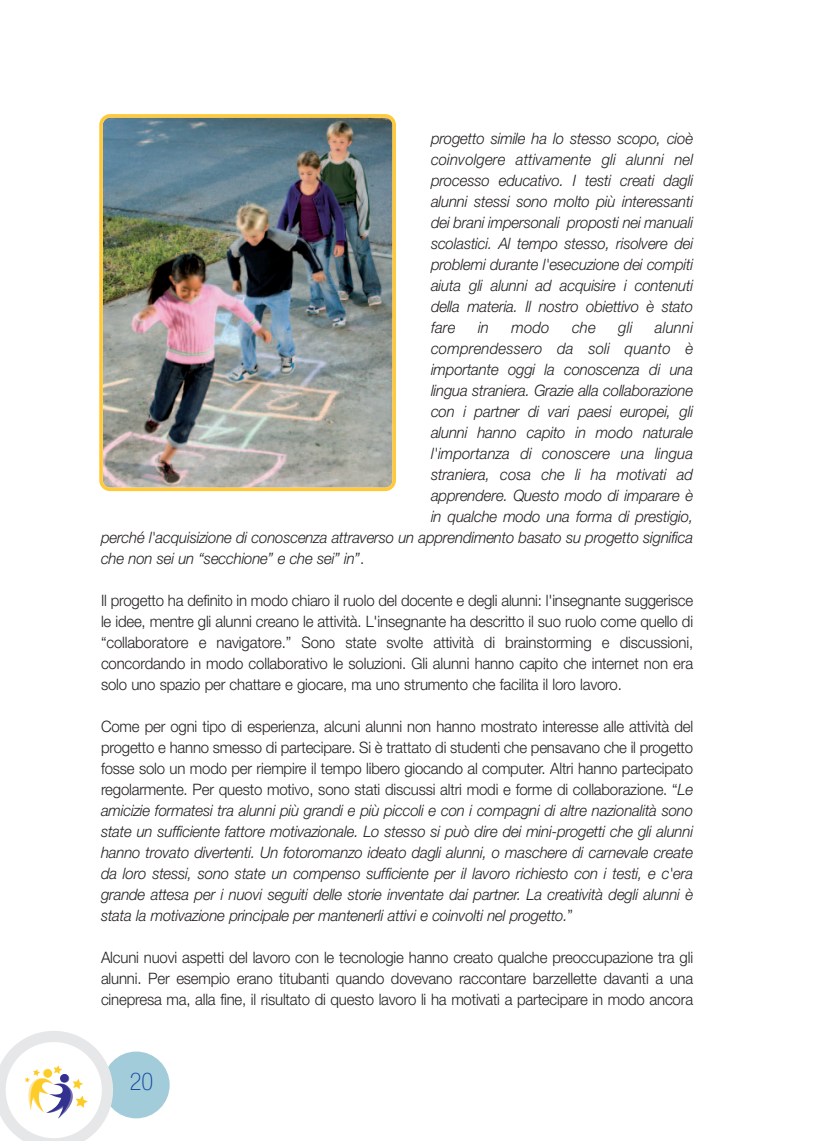
<style>
.page{position:relative;width:819px;height:1141px;background:#fff}
.page>*{position:absolute;margin:0;border:0;box-sizing:border-box;transform-origin:0 0}
.t1{font:100 condensed 24.5px "Helvetica Neue LT Pro";color:#14469b}
.t2{font:italic 300 15.75px/21px "Helvetica Neue LT Pro";letter-spacing:-.01em;color:#231f20;text-align:justify;scale:.95 1}
.t3{font:300 15.75px/21px "Helvetica Neue LT Pro";letter-spacing:-.01em;color:#231f20;text-align:justify;scale:.95 1}
.t4{font:italic 300 15.75px "Helvetica Neue LT Pro";letter-spacing:.01em;color:#231f20;scale:.95 1}
.s1{font-style:normal}
</style>
<div class="page">
<div style="left:103px;top:1052px;width:67px;height:66px;background:#a2ccd9;border-radius:50%"></div>
<svg style="left:0;top:1031px;width:115px;height:110px"></svg>
<img style="left:99px;top:114px;width:297px;height:377px">
<p class="t2" style="left:431px;top:129px;width:277px">progetto simile ha lo stesso scopo, cioè coinvolgere attivamente gli alunni nel processo educativo. I testi creati dagli alunni stessi sono molto più interessanti dei brani impersonali proposti nei manuali scolastici. Al tempo stesso, risolvere dei problemi durante l'esecuzione dei compiti aiuta gli alunni ad acquisire i contenuti della materia. Il nostro obiettivo è stato fare</p>
<p class="t2" style="left:478px;top:318px;width:13px">in</p>
<p class="t2" style="left:511px;top:318px;width:42px">modo</p>
<p class="t2" style="left:572px;top:318px;width:27px">che</p>
<p class="t2" style="left:618px;top:318px;width:16px">gli</p>
<p class="t2" style="left:655px;top:318px;width:42px">alunni</p>
<p class="t4" style="left:431px;top:342px;width:277px">comprendessero da soli quanto è</p>
<p class="t2" style="left:431px;top:360px;width:277px">importante oggi la conoscenza di una</p>
<p class="t2" style="left:431px;top:381px;width:277px">lingua straniera. Grazie alla collaborazione</p>
<p class="t2" style="left:431px;top:402px;width:277px">con i partner di vari paesi europei, gli</p>
<p class="t2" style="left:431px;top:423px;width:277px">alunni hanno capito in modo naturale</p>
<p class="t2" style="left:431px;top:444px;width:277px">l'importanza di conoscere una lingua</p>
<p class="t2" style="left:431px;top:465px;width:277px">straniera, cosa che li ha motivati ad</p>
<p class="t2" style="left:431px;top:486px;width:277px">apprendere. Questo modo di imparare è</p>
<p class="t2" style="left:431px;top:507px;width:277px">in qualche modo una forma di prestigio,</p>
<p class="t2" style="left:101px;top:528px;width:624px">perché l'acquisizione di conoscenza attraverso un apprendimento basato su progetto significa</p>
<p class="t2" style="left:101px;top:549px;width:278px">che non sei un “secchione” e che sei” in”<span class="s1">.</span></p>
<p class="t3" style="left:101px;top:591px;width:624px">Il progetto ha definito in modo chiaro il ruolo del docente e degli alunni: l'insegnante suggerisce le idee, mentre gli alunni creano le attività. L'insegnante ha descritto il suo ruolo come quello di “collaboratore e navigatore.” Sono state svolte attività di brainstorming e discussioni, concordando in modo collaborativo le soluzioni. Gli alunni hanno capito che internet non era solo uno spazio per chattare e giocare, ma uno strumento che facilita il loro lavoro.</p>
<p class="t2" style="left:101px;top:717px;width:624px"><span class="s1">Come per ogni tipo di esperienza, alcuni alunni non hanno mostrato interesse alle attività del progetto e hanno smesso di partecipare. Si è trattato di studenti che pensavano che il progetto fosse solo un modo per riempire il tempo libero giocando al computer. Altri hanno partecipato regolarmente. Per questo motivo, sono stati discussi altri modi e forme di collaborazione. “</span>Le amicizie formatesi tra alunni più grandi e più piccoli e con i compagni di altre nazionalità sono state un sufficiente fattore motivazionale. Lo stesso si può dire dei mini-progetti che gli alunni hanno trovato divertenti. Un fotoromanzo ideato dagli alunni, o maschere di carnevale create da loro stessi, sono state un compenso sufficiente per il lavoro richiesto con i testi, e c'era grande attesa per i nuovi seguiti delle storie inventate dai partner. La creatività degli alunni è stata la motivazione principale per mantenerli attivi e coinvolti nel progetto.<span class="s1">”</span></p>
<p class="t3" style="left:101px;top:948px;width:624px">Alcuni nuovi aspetti del lavoro con le tecnologie hanno creato qualche preoccupazione tra gli alunni. Per esempio erano titubanti quando dovevano raccontare barzellette davanti a una cinepresa ma, alla fine, il risultato di questo lavoro li ha motivati a partecipare in modo ancora</p>
<h1 class="t1" style="left:130px;top:1072px;width:25px">20</h1>
</div>
